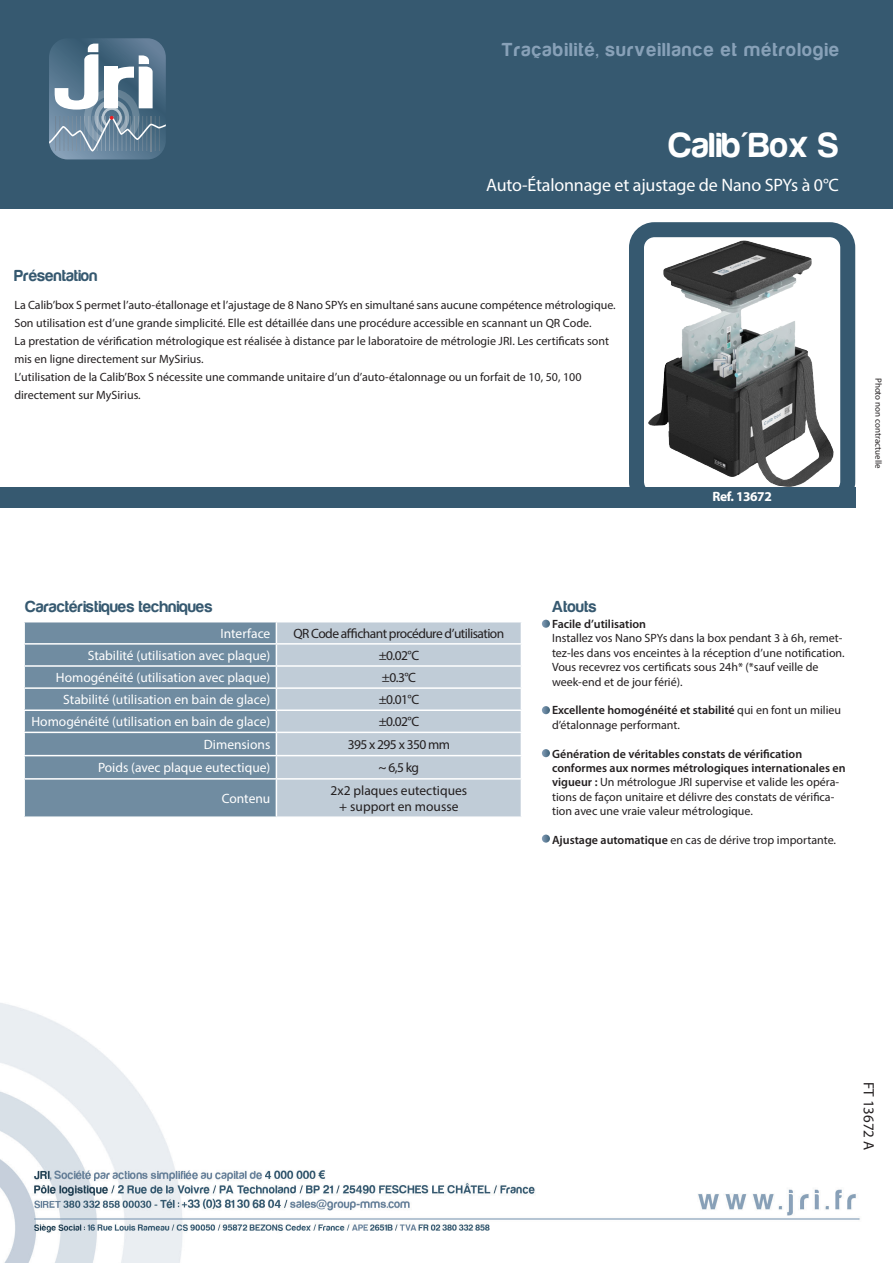
<style>
.page{position:relative;width:893px;height:1263px;background:#fff}
.page>*{position:absolute;margin:0;border:0;box-sizing:border-box;transform-origin:0 0}
.t1{font:36px "Harabara";letter-spacing:.02em;color:#fff}
.t2{font:19.5px "Harabara";letter-spacing:.08em;color:#88a1b8}
.t3{font:18px "Myriad Pro";letter-spacing:-.01em;color:#fff}
.t4{font:16.5px "Harabara";letter-spacing:.02em;color:#365970}
.t5{font:15px "Myriad Pro";color:#231f20}
.t6{font:13.5px "Myriad Pro";color:#fff}
.t7{font:13.5px "Myriad Pro";letter-spacing:-.04em;color:#231f20}
.t8{font:13.5px "Myriad Pro";color:#231f20}
.t9{font:700 13.5px "Myriad Pro";letter-spacing:-.03em;color:#fff}
.t10{font:12px/14.4px "Myriad Pro";color:#231f20}
.t11{font:600 12px "Myriad Pro";color:#231f20}
.t12{font:9px "Myriad Pro";color:#231f20}
.s1{font-weight:600}
</style>
<div class="page">
<div style="left:0;top:0;width:893px;height:208px;background:#365970"></div>
<svg style="left:49px;top:38px;width:117px;height:121px"></svg>
<img style="left:0;top:1003px;width:860px;height:260px">
<img style="left:645px;top:238px;width:194px;height:250px">
<div style="left:629px;top:222px;width:226px;height:285px;border:15px solid #365970;border-radius:18px"></div>
<div style="left:25px;top:622px;width:251px;height:194px;background:#708ca1"></div>
<div style="left:277px;top:622px;width:244px;height:194px;background:#c0ccd7"></div>
<hr style="left:276px;top:643px;width:246px;height:2px;background:#fff">
<hr style="left:276px;top:665px;width:246px;height:2px;background:#fff">
<hr style="left:276px;top:687px;width:246px;height:2px;background:#fff">
<hr style="left:276px;top:709px;width:246px;height:2px;background:#fff">
<hr style="left:276px;top:732px;width:246px;height:1px;background:#fff">
<hr style="left:276px;top:755px;width:246px;height:1px;background:#fff">
<hr style="left:276px;top:778px;width:246px;height:2px;background:#fff">
<hr style="left:23px;top:643px;width:253px;height:2px;background:#fff">
<hr style="left:23px;top:665px;width:253px;height:2px;background:#fff">
<hr style="left:23px;top:687px;width:253px;height:2px;background:#fff">
<hr style="left:23px;top:709px;width:253px;height:2px;background:#fff">
<hr style="left:23px;top:732px;width:253px;height:1px;background:#fff">
<hr style="left:23px;top:755px;width:253px;height:1px;background:#fff">
<hr style="left:23px;top:778px;width:253px;height:2px;background:#fff">
<svg style="left:276px;top:622px;width:1px;height:135px"></svg>
<div style="left:0;top:488px;width:855px;height:20px;background:#365970"></div>
<svg style="left:542px;top:620px;width:8px;height:8px"></svg>
<svg style="left:542px;top:706px;width:8px;height:8px"></svg>
<svg style="left:542px;top:749px;width:8px;height:8px"></svg>
<svg style="left:542px;top:834px;width:8px;height:9px"></svg>
<p class="t2" style="left:502px;top:39px;width:339px">Traçabilité, surveillance et métrologie</p>
<p class="t4" style="left:14px;top:267px;width:85px">Présentation</p>
<p class="t1" style="left:669px;top:126px;width:171px">Calib'Box S</p>
<p class="t3" style="left:486px;top:174px;width:354px">Auto-Étalonnage et ajustage de Nano SPYs à 0°C</p>
<p class="t10" style="left:14px;top:298px;width:603px">La Calib’box S permet l’auto-étallonage et l’ajustage de 8 Nano SPYs en simultané sans aucune compétence métrologique.</p>
<p class="t10" style="left:14px;top:316px;width:579px">Son utilisation est d’une grande simplicité. Elle est détaillée dans une procédure accessible en scannant un QR Code.</p>
<p class="t10" style="left:14px;top:334px;width:596px">La prestation de vérification métrologique est réalisée à distance par le laboratoire de métrologie JRI. Les certificats sont</p>
<p class="t10" style="left:14px;top:352px;width:191px">mis en ligne directement sur MySirius.</p>
<p class="t10" style="left:14px;top:370px;width:569px">L’utilisation de la Calib’Box S nécessite une commande unitaire d’un d’auto-étalonnage ou un forfait de 10, 50, 100</p>
<p class="t10" style="left:14px;top:388px;width:128px">directement sur MySirius.</p>
<p class="t9" style="left:712px;top:488px;width:61px">Ref. 13672</p>
<p class="t12" style="left:884px;top:378px;width:92px;rotate:90deg">Photo non contractuelle</p>
<p class="t4" style="left:26px;top:598px;width:188px">Caractéristiques techniques</p>
<p class="t6" style="left:220px;top:625px;width:51px">Interface</p>
<p class="t7" style="left:293px;top:625px;width:212px">QR Code affichant procédure d’utilisation</p>
<p class="t6" style="left:88px;top:647px;width:184px">Stabilité (utilisation avec plaque)</p>
<p class="t7" style="left:379px;top:647px;width:42px">±0.02°C</p>
<p class="t6" style="left:56px;top:669px;width:216px">Homogénéité (utilisation avec plaque)</p>
<p class="t7" style="left:382px;top:669px;width:36px">±0.3°C</p>
<p class="t6" style="left:63px;top:691px;width:209px">Stabilité (utilisation en bain de glace)</p>
<p class="t7" style="left:379px;top:691px;width:42px">±0.01°C</p>
<p class="t6" style="left:31px;top:713px;width:240px">Homogénéité (utilisation en bain de glace)</p>
<p class="t7" style="left:379px;top:713px;width:42px">±0.02°C</p>
<p class="t6" style="left:204px;top:736px;width:68px">Dimensions</p>
<p class="t7" style="left:348px;top:736px;width:104px">395 x 295 x 350 mm</p>
<p class="t6" style="left:98px;top:759px;width:174px">Poids (avec plaque eutectique)</p>
<p class="t7" style="left:379px;top:759px;width:42px">~ 6,5 kg</p>
<p class="t6" style="left:222px;top:790px;width:50px">Contenu</p>
<p class="t8" style="left:331px;top:782px;width:138px">2x2 plaques eutectiques</p>
<p class="t8" style="left:339px;top:798px;width:121px">+ support en mousse</p>
<p class="t4" style="left:552px;top:598px;width:46px">Atouts</p>
<p class="t11" style="left:552px;top:616px;width:95px">Facile d’utilisation</p>
<p class="t10" style="left:552px;top:631px;width:294px">Installez vos Nano SPYs dans la box pendant 3 à 6h, remet&shy;tez-les dans vos enceintes à la réception d’une notification.<br>Vous recevrez vos certificats sous 24h* (*sauf veille de week-end et de jour férié).</p>
<p class="t10" style="left:552px;top:703px;width:291px"><span class="s1">Excellente homogénéité et stabilité</span> qui en font un milieu d’étalonnage performant.</p>
<p class="t10" style="left:552px;top:746px;width:295px"><span class="s1">Génération de véritables constats de vérification conformes aux normes métrologiques internationales en vigueur :</span> Un métrologue JRI supervise et valide les opéra&shy;tions de façon unitaire et délivre des constats de vérifica&shy;tion avec une vraie valeur métrologique.</p>
<p class="t10" style="left:552px;top:833px;width:285px"><span class="s1">Ajustage automatique</span> en cas de dérive trop importante.</p>
<p class="t5" style="left:878px;top:1081px;width:70px;rotate:90deg">FT 13672 A</p>
</div>
